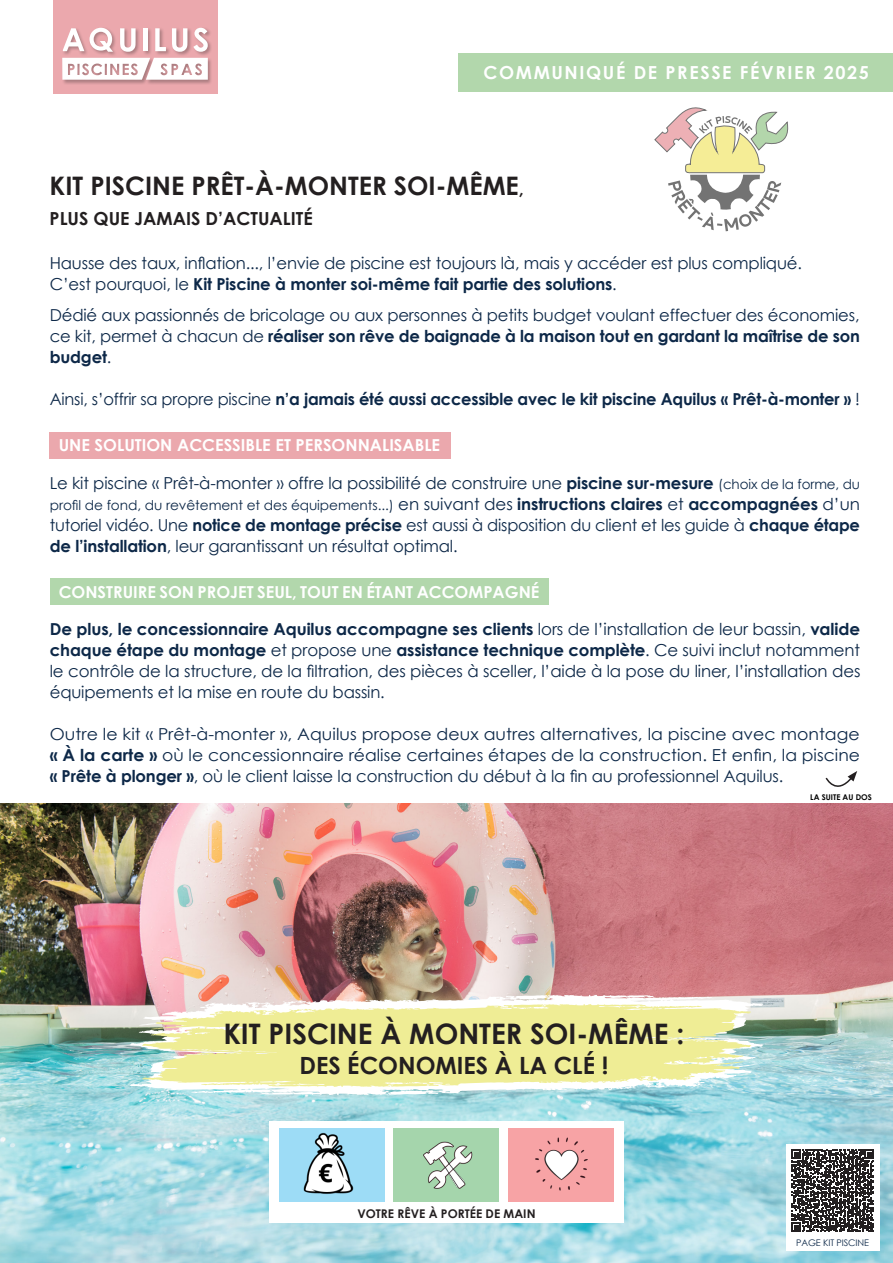
<style>
.page{position:relative;width:893px;height:1263px;background:#fff}
.page>*{position:absolute;margin:0;border:0;box-sizing:border-box;transform-origin:0 0}
.t1{font:700 28.2px "Century Gothic";color:#231f20}
.t2{font:700 25.5px "Century Gothic";color:#231f20}
.t3{font:700 23.7px "Century Gothic";color:#231f20}
.t4{font:700 18px "Century Gothic";letter-spacing:.09em;color:#fff}
.t5{font:700 18px "Century Gothic";color:#231f20}
.Style_de_paragraphe_1{font:16.5px/21px "Century Gothic";letter-spacing:-.01em;color:#0d2848;text-align:justify}
.Style_de_paragraphe_1-2{font:16.5px/21px "Century Gothic";letter-spacing:-.01em;color:#0d2848;text-align:justify;scale:1.05 1}
.Style_de_paragraphe_1-3{font:700 16.5px "Century Gothic";letter-spacing:-.015em;color:#0d2848}
.t6{font:700 16.5px "Century Gothic";color:#fff}
.Style_de_paragraphe_1-4{font:13.5px "Century Gothic";letter-spacing:-.005em;color:#0d2848}
.t7{font:700 12px "Century Gothic";color:#231f20}
.Style_de_paragraphe_1-5{font:9.15px "Century Gothic";letter-spacing:-.01em;color:#0d2848}
.t8{font:700 7.8px "Century Gothic";color:#000}
.s1{font-size:18px}
.s2{font-weight:400}
.s3{font-weight:700}
.s4{font-size:13.5px}
.s5{font-size:16.5px}
.s6{font-weight:700;font-size:16.5px}
</style>
<div class="page">
<img style="left:0;top:804px;width:893px;height:459px">
<div style="left:458px;top:53px;width:435px;height:39px;background:#b2d7ac"></div>
<div style="left:54px;top:0;width:164px;height:93px;background:#eba8ad"></div>
<div style="left:62px;top:27px;width:150px;height:58px;background:#231f20;opacity:.32"></div>
<svg style="left:63px;top:28px;width:21px;height:23px"></svg>
<svg style="left:90px;top:28px;width:23px;height:24px"></svg>
<svg style="left:120px;top:28px;width:16px;height:24px"></svg>
<hr style="left:143px;top:28px;width:4px;height:23px;background:#fff">
<svg style="left:155px;top:28px;width:11px;height:23px"></svg>
<svg style="left:172px;top:28px;width:15px;height:24px"></svg>
<svg style="left:193px;top:28px;width:14px;height:24px"></svg>
<svg style="left:63px;top:58px;width:144px;height:22px;background:#f1e6e7"></svg>
<div style="left:50px;top:432px;width:401px;height:26px;background:#eba8ad"></div>
<div style="left:50px;top:579px;width:499px;height:26px;background:#b2d7ac"></div>
<svg style="left:825px;top:771px;width:32px;height:16px"></svg>
<div style="left:786px;top:1144px;width:93px;height:107px;background:#fff"></div>
<svg style="left:792px;top:1149px;width:82px;height:83px"></svg>
<img style="left:129px;top:992px;width:635px;height:105px">
<svg style="left:141px;top:1002px;width:611px;height:87px;background:#ececa9"></svg>
<div style="left:269px;top:1121px;width:354px;height:102px;background:#fff"></div>
<div style="left:394px;top:1128px;width:105px;height:73px;background:#a5d5ac"></div>
<div style="left:509px;top:1128px;width:105px;height:73px;background:#f7a3a5"></div>
<div style="left:279px;top:1128px;width:105px;height:73px;background:#9ddcf6"></div>
<img style="left:535px;top:1137px;width:53px;height:54px">
<img style="left:423px;top:1141px;width:50px;height:48px">
<img style="left:287px;top:1132px;width:84px;height:70px">
<svg style="left:655px;top:108px;width:134px;height:123px"></svg>
<p class="t4" style="left:483px;top:59px;width:387px">COMMUNIQUÉ DE PRESSE FÉVRIER 2025</p>
<p class="t2" style="left:50px;top:166px;width:476px">KIT PISCINE PRÊT-À-MONTER SOI-MÊME<span class="s1">,</span></p>
<p class="t5" style="left:50px;top:205px;width:265px">PLUS QUE JAMAIS D’ACTUALITÉ</p>
<p class="Style_de_paragraphe_1" style="left:50px;top:252px;width:754px">Hausse des taux, inflation..., l’envie de piscine est toujours là, mais y accéder est plus compliqué.</p>
<p class="Style_de_paragraphe_1-3" style="left:50px;top:271px;width:568px"><span class="s2">C’est pourquoi, le</span> Kit Piscine à monter soi-même fait partie des solutions<span class="s2">.</span></p>
<p class="Style_de_paragraphe_1" style="left:50px;top:305px;width:812px">Dédié aux passionnés de bricolage ou aux personnes à petits budget voulant effectuer des économies, ce kit, permet à chacun de <span class="s3">réaliser son rêve de baignade à la maison tout en gardant la maîtrise de son budget</span>.</p>
<p class="Style_de_paragraphe_1-3" style="left:50px;top:387px;width:812px"><span class="s2">Ainsi, s’offrir sa propre piscine</span> n’a jamais été aussi accessible avec le kit piscine Aquilus « Prêt-à-monter » <span class="s2">!</span></p>
<p class="t6" style="left:59px;top:433px;width:383px">UNE SOLUTION ACCESSIBLE ET PERSONNALISABLE</p>
<p class="Style_de_paragraphe_1" style="left:50px;top:472px;width:812px">Le kit piscine « Prêt-à-monter » offre la possibilité de construire une <span class="s3">piscine sur-mesure</span> <span class="s4">(choix de la forme, du</span></p>
<p class="Style_de_paragraphe_1-4" style="left:50px;top:495px;width:812px">profil de fond, du revêtement et des équipements...) <span class="s5">en suivant des</span> <span class="s6">instructions claires</span> <span class="s5">et</span> <span class="s6">accompagnées</span> <span class="s5">d’un</span></p>
<p class="Style_de_paragraphe_1" style="left:50px;top:514px;width:812px">tutoriel vidéo. Une <span class="s3">notice de montage précise</span> est aussi à disposition du client et les guide à <span class="s3">chaque étape de l’installation</span>, leur garantissant un résultat optimal.</p>
<p class="t6" style="left:59px;top:579px;width:482px">CONSTRUIRE SON PROJET SEUL, TOUT EN ÉTANT ACCOMPAGNÉ</p>
<p class="Style_de_paragraphe_1" style="left:50px;top:619px;width:812px"><span class="s3">De plus, le concessionnaire Aquilus accompagne ses clients</span> lors de l’installation de leur bassin, <span class="s3">valide chaque étape du montage</span> et propose une <span class="s3">assistance technique complète</span>. Ce suivi inclut notamment le contrôle de la structure, de la filtration, des pièces à sceller, l’aide à la pose du liner, l’installation des équipements et la mise en route du bassin.</p>
<p class="Style_de_paragraphe_1-2" style="left:50px;top:724px;width:773px">Outre le kit « Prêt-à-monter », Aquilus propose deux autres alternatives, la piscine avec montage <span class="s3">« À la carte »</span> où le concessionnaire réalise certaines étapes de la construction. Et enfin, la piscine <span class="s3">« Prête à plonger »</span>, où le client laisse la construction du début à la fin au professionnel Aquilus.</p>
<p class="t1" style="left:223px;top:1012px;width:462px">KIT PISCINE À MONTER SOI-MÊME :</p>
<p class="t3" style="left:299px;top:1047px;width:310px">DES ÉCONOMIES À LA CLÉ !</p>
<p class="t7" style="left:357px;top:1204px;width:180px">VOTRE RÊVE À PORTÉE DE MAIN</p>
<p class="t8" style="left:810px;top:791px;width:63px">LA SUITE AU DOS</p>
<p class="Style_de_paragraphe_1-5" style="left:796px;top:1236px;width:74px">PAGE KIT PISCINE</p>
</div>
